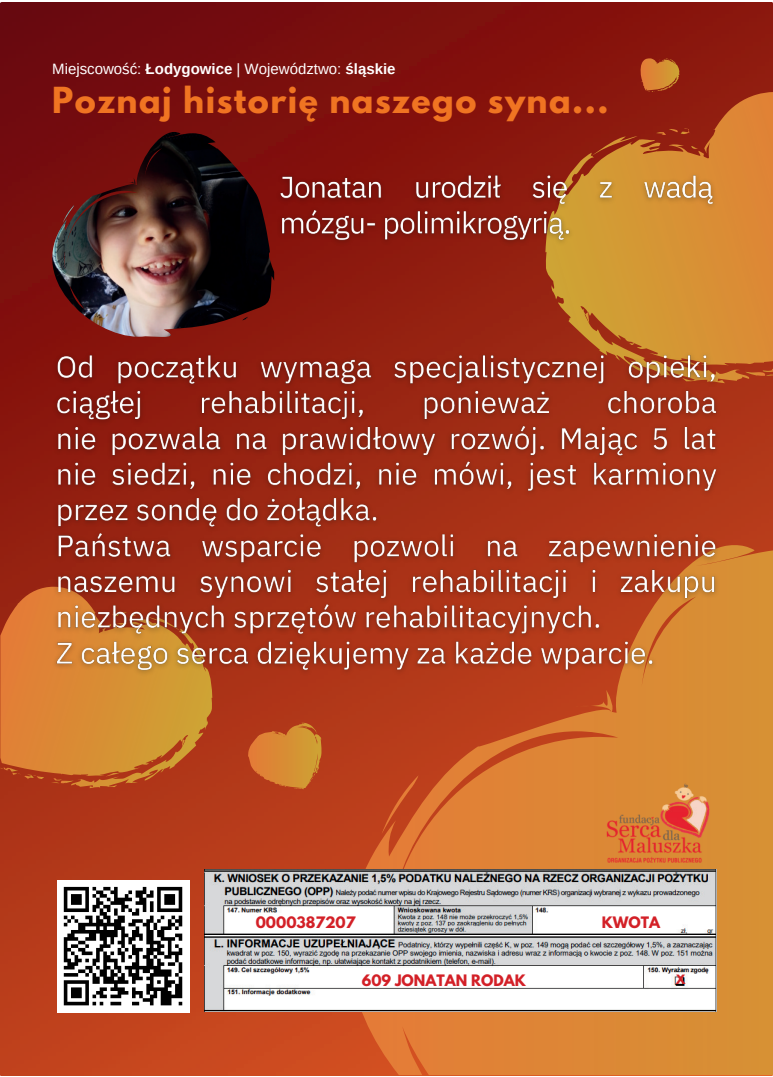
<style>
.page{position:relative;width:773px;height:1077px;background:#fff}
.page>*{position:absolute;margin:0;border:0;box-sizing:border-box;transform-origin:0 0}
.t1{font:700 31.75px "League Spartan";letter-spacing:.045em;color:#f07422}
.t2{font:15px "Arimo";color:#fff}
.t3{font:700 14px "League Spartan";color:#d32027}
.t4{font:700 11.5px "League Spartan";color:#d32027}
.s1{font-weight:700}
</style>
<div class="page">
<img style="left:0;top:3px;width:772px;height:1072px">
<svg style="left:645px;top:91px;width:22px;height:1px"></svg>
<img style="left:640px;top:58px;width:39px;height:33px">
<img style="left:0;top:586px;width:212px;height:202px">
<svg style="left:182px;top:739px;width:3px;height:7px"></svg>
<img style="left:545px;top:92px;width:227px;height:254px">
<svg style="left:585px;top:312px;width:4px;height:11px"></svg>
<svg style="left:288px;top:787px;width:16px;height:2px"></svg>
<img style="left:248px;top:722px;width:74px;height:65px">
<svg style="left:313px;top:760px;width:8px;height:17px"></svg>
<img style="left:323px;top:682px;width:449px;height:393px">
<img style="left:204px;top:869px;width:512px;height:142px">
<img style="left:47px;top:346px;width:725px;height:336px">
<img style="left:52px;top:132px;width:222px;height:205px">
<img style="left:600px;top:783px;width:116px;height:79px">
<div style="left:57px;top:879px;width:132px;height:133px;background:#fff"></div>
<svg style="left:63px;top:886px;width:120px;height:120px"></svg>
<img style="left:271px;top:165px;width:454px;height:87px">
<p class="t2" style="left:52px;top:59px;width:345px">Miejscowość: <span class="s1">Łodygowice</span> | Województwo: <span class="s1">śląskie</span></p>
<h1 class="t1" style="left:52px;top:75px;width:557px">Poznaj historię naszego syna...</h1>
<p class="t3" style="left:256px;top:911px;width:101px">0000387207</p>
<p class="t3" style="left:602px;top:911px;width:60px">KWOTA</p>
<p class="t3" style="left:362px;top:969px;width:165px">609 JONATAN RODAK</p>
<p class="t4" style="left:676px;top:970px;width:11px">X</p>
</div>
